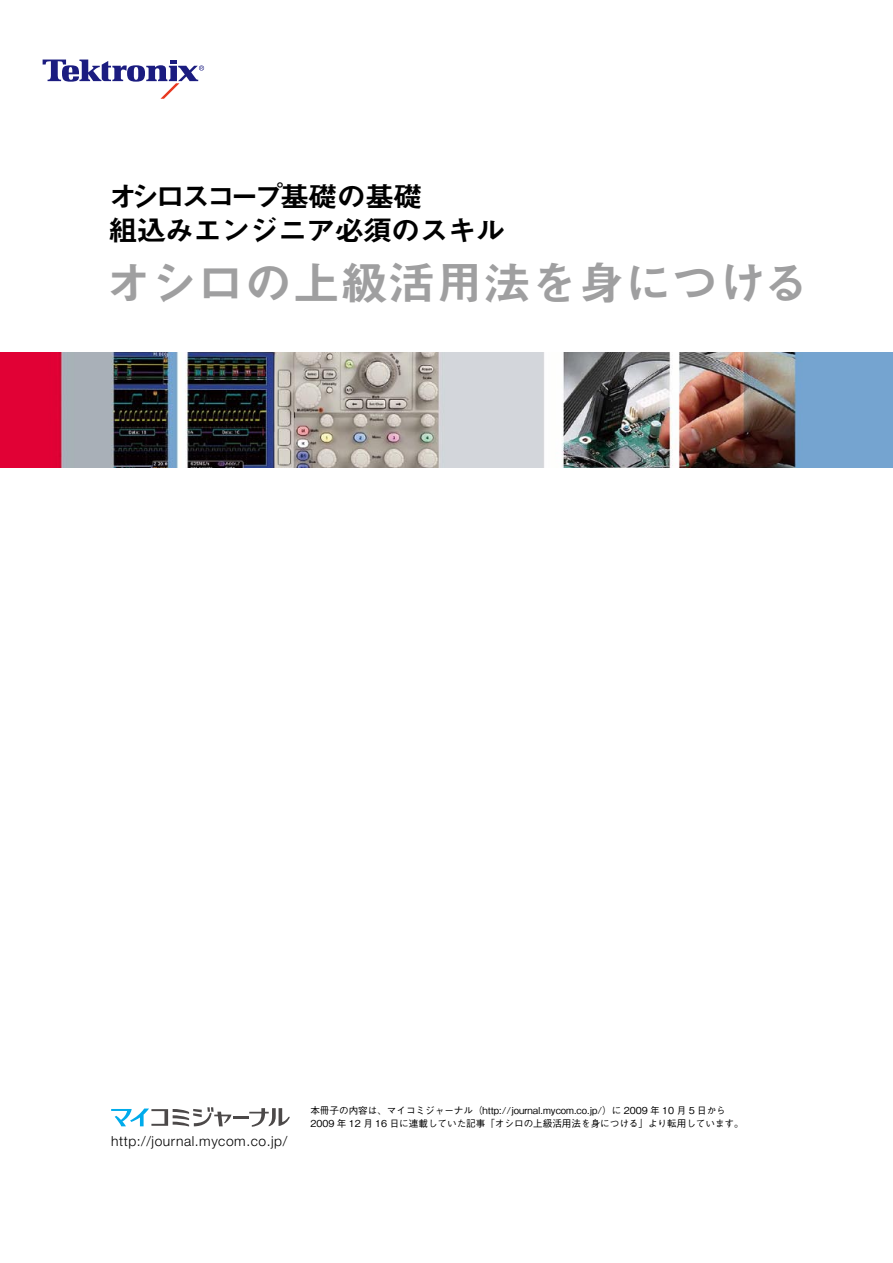
<style>
.page{position:relative;width:893px;height:1263px;background:#fff}
.page>*{position:absolute;margin:0;border:0;box-sizing:border-box;transform-origin:0 0}
.t1{font:45.45px "Midashi Go Pro MB31";letter-spacing:-.01em;color:#9f9fa0;scale:1.05 1}
.t2{font:28.35px/34px "Midashi Go Pro MB31";letter-spacing:-.05em;color:#000;scale:1.05 1}
.t3{font:300 13.8px "Helvetica Neue";letter-spacing:.04em;color:#000}
.t4{font:500 9.6px/12.8px "Gothic BBB Pr 5";color:#000}
</style>
<div class="page">
<svg style="left:43px;top:60px;width:161px;height:39px"></svg>
<img style="left:0;top:353px;width:893px;height:115px">
<hr style="left:233px;top:1116px;width:16px;height:3px;background:#4c4949">
<svg style="left:249px;top:1108px;width:41px;height:19px"></svg>
<svg style="left:111px;top:1107px;width:120px;height:19px"></svg>
<h2 class="t2" style="left:108px;top:176px;width:380px">オシロスコープ基礎の基礎<br>組込みエンジニア必須のスキル</h2>
<h1 class="t1" style="left:105px;top:246px;width:673px">オシロの上級活用法を身につける</h1>
<h3 class="t3" style="left:111px;top:1132px;width:178px">http://journal.mycom.co.jp/</h3>
<p class="t4" style="left:310px;top:1103px;width:435px">本冊子の内容は、マイコミジャーナル（http://journal.mycom.co.jp/）に 2009 年 10 月 5 日から<br>2009 年 12 月 16 日に連載していた記事「オシロの上級活用法を身につける」より転用しています。</p>
</div>
